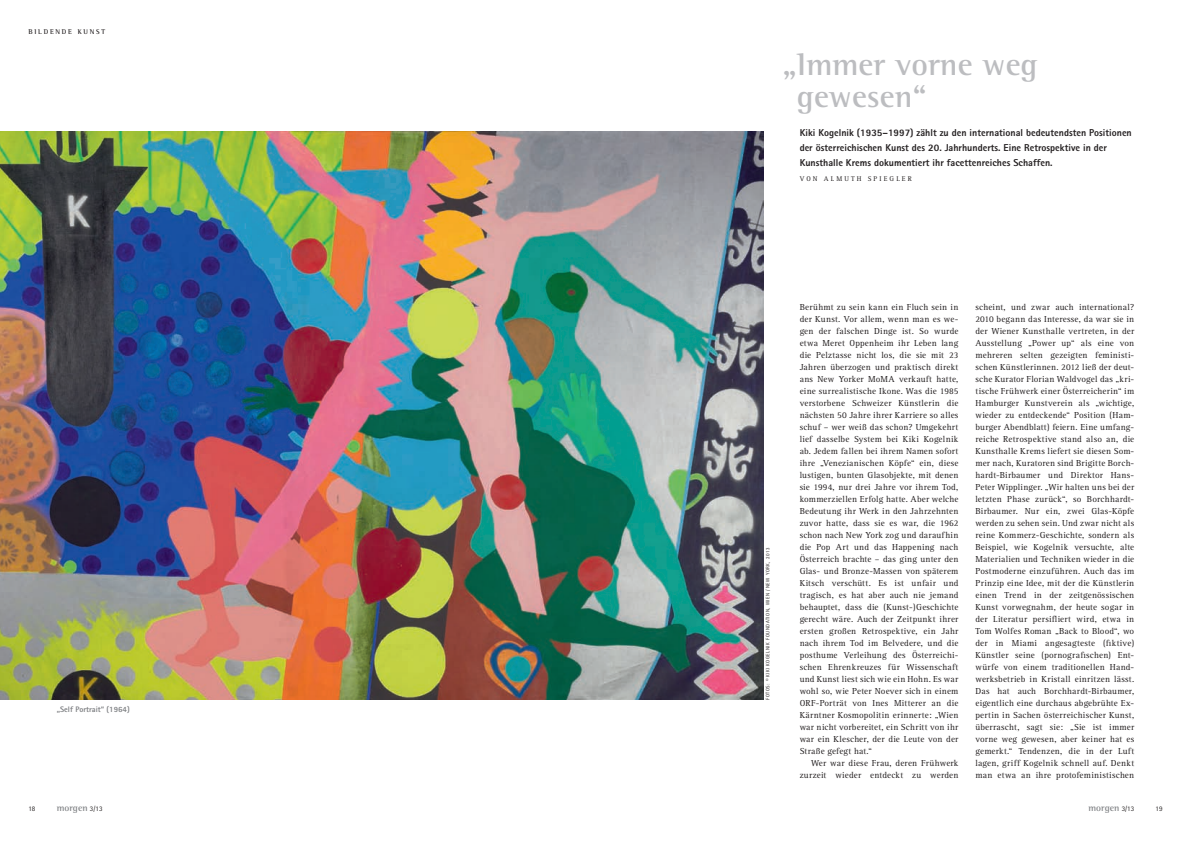
<style>
.page{position:relative;width:1191px;height:842px;background:#fff}
.page>*{position:absolute;margin:0;border:0;box-sizing:border-box;transform-origin:0 0}
.t1{font:700 32px/32px "Rotis Semi Serif";color:#bcbdc0}
.t2{font:800 10px/15px "Rotis Sans Serif";color:#231f20}
.t3{font:700 9.5px "Rotis Semi Serif";color:#808285}
.t4{font:9px/12px "Rotis Serif";letter-spacing:.025em;color:#231f20;text-align:justify}
.t5{font:800 8px "Rotis Sans Serif";color:#808285}
.t6{font:7px "Rotis Serif";color:#231f20}
.t7{font:700 7px "Rotis Semi Serif";letter-spacing:.25em;color:#231f20}
.t8{font:7px "Rotis Sans Serif";color:#231f20}
.t9{font:5px "Rotis Sans Serif";letter-spacing:.1em;color:#231f20}
.s1{font-family:"Rotis Sans Serif";font-weight:400;font-size:7px;color:#231f20}
</style>
<div class="page">
<img style="left:0;top:131px;width:763px;height:569px">
<p class="t7" style="left:28px;top:27px;width:78px">bildende kunst</p>
<p class="t5" style="left:57px;top:704px;width:75px">„Self Portrait“ (1964)</p>
<h1 class="t1" style="left:797px;top:48px;width:242px;text-indent:-14px">„Immer vorne weg gewesen“</h1>
<p class="t2" style="left:799px;top:125px;width:334px">Kiki Kogelnik (1935–1997) zählt zu den international bedeutendsten Positionen der österreichischen Kunst des 20. Jahrhunderts. Eine Retrospektive in der<br>Kunsthalle Krems dokumentiert ihr facettenreiches Schaffen.</p>
<p class="t6" style="left:799px;top:175px;width:7px">von</p>
<p class="t6" style="left:824px;top:175px;width:8px">almuth</p>
<p class="t6" style="left:867px;top:175px;width:7px">spiegler</p>
<p class="t9" style="left:765px;top:700px;width:154px;rotate:-90deg">Fotos: © Kiki Kogelnik Foundation, Wien / New York, 2013</p>
<p class="t4" style="left:799px;top:301px;width:160px">Berühmt zu sein kann ein Fluch sein in der Kunst. Vor allem, wenn man es we&shy;gen der falschen Dinge ist. So wurde etwa Meret Oppenheim ihr Leben lang die Pelztasse nicht los, die sie mit 23<br>Jahren überzogen und praktisch direkt ans New Yorker MoMA verkauft hatte, eine surrealistische Ikone. Was die 1985 verstorbene Schweizer Künstlerin die nächsten 50 Jahre ihrer Karriere so alles schuf – wer weiß das schon? Umgekehrt lief dasselbe System bei Kiki Kogelnik ab. Jedem fallen bei ihrem Namen sofort ihre „Venezianischen Köpfe“ ein, diese lustigen, bunten Glasobjekte, mit denen sie 1994, nur drei Jahre vor ihrem Tod, kommerziellen Erfolg hatte. Aber welche Bedeutung ihr Werk in den Jahrzehnten zuvor hatte, dass sie es war, die 1962 schon nach New York zog und daraufhin die Pop Art und das Happening nach Österreich brachte – das ging unter den Glas- und Bronze-Massen von späterem Kitsch verschütt. Es ist unfair und tragisch, es hat aber auch nie jemand behauptet, dass die (Kunst-)Geschichte gerecht wäre. Auch der Zeitpunkt ihrer ersten großen Retrospektive, ein Jahr nach ihrem Tod im Belvedere, und die posthume Verleihung des Österreichi&shy;schen Ehrenkreuzes für Wissenschaft und Kunst liest sich wie ein Hohn. Es war wohl so, wie Peter Noever sich in einem ORF-Porträt von Ines Mitterer an die Kärntner Kosmopolitin erinnerte: „Wien war nicht vorbereitet, ein Schritt von ihr war ein Klescher, der die Leute von der Straße gefegt hat.“</p>
<p class="t4" style="left:799px;top:757px;width:160px;text-align:right">Wer war diese Frau, deren Frühwerk zurzeit wieder entdeckt zu werden</p>
<p class="t4" style="left:975px;top:301px;width:160px">scheint, und zwar auch international?<br>2010 begann das Interesse, da war sie in der Wiener Kunsthalle vertreten, in der Ausstellung „Power up“ als eine von mehreren selten gezeigten feministi&shy;schen Künstlerinnen. 2012 ließ der deut&shy;sche Kurator Florian Waldvogel das „kri&shy;tische Frühwerk einer Österreicherin“ im Hamburger Kunstverein als „wichtige, wieder zu entdeckende“ Position (Ham&shy;burger Abendblatt) feiern. Eine umfang&shy;reiche Retrospektive stand also an, die Kunsthalle Krems liefert sie diesen Som&shy;mer nach, Kuratoren sind Brigitte Borch&shy;hardt-Birbaumer und Direktor Hans-Peter Wipplinger. „Wir halten uns bei der letzten Phase zurück“, so Borchhardt-Birbaumer. Nur ein, zwei Glas-Köpfe werden zu sehen sein. Und zwar nicht als reine Kommerz-Geschichte, sondern als Beispiel, wie Kogelnik versuchte, alte Materialien und Techniken wieder in die Postmoderne einzuführen. Auch das im Prinzip eine Idee, mit der die Künstlerin einen Trend in der zeitgenössischen Kunst vorwegnahm, der heute sogar in der Literatur persifliert wird, etwa in Tom Wolfes Roman „Back to Blood“, wo der in Miami angesagteste (fiktive)<br>Künstler seine (pornografischen) Ent&shy;würfe von einem traditionellen Hand&shy;werksbetrieb in Kristall einritzen lässt.<br>Das hat auch Borchhardt-Birbaumer, eigentlich eine durchaus abgebrühte Ex&shy;pertin in Sachen österreichischer Kunst, überrascht, sagt sie: „Sie ist immer vorne weg gewesen, aber keiner hat es gemerkt.“ Tendenzen, die in der Luft lagen, griff Kogelnik schnell auf. Denkt man etwa an ihre protofeministischen</p>
<p class="t8" style="left:28px;top:804px;width:8px">18</p>
<p class="t3" style="left:57px;top:802px;width:47px">morgen <span class="s1">3/13</span></p>
<p class="t3" style="left:1088px;top:802px;width:47px">morgen <span class="s1">3/13</span></p>
<p class="t8" style="left:1155px;top:804px;width:8px">19</p>
</div>
